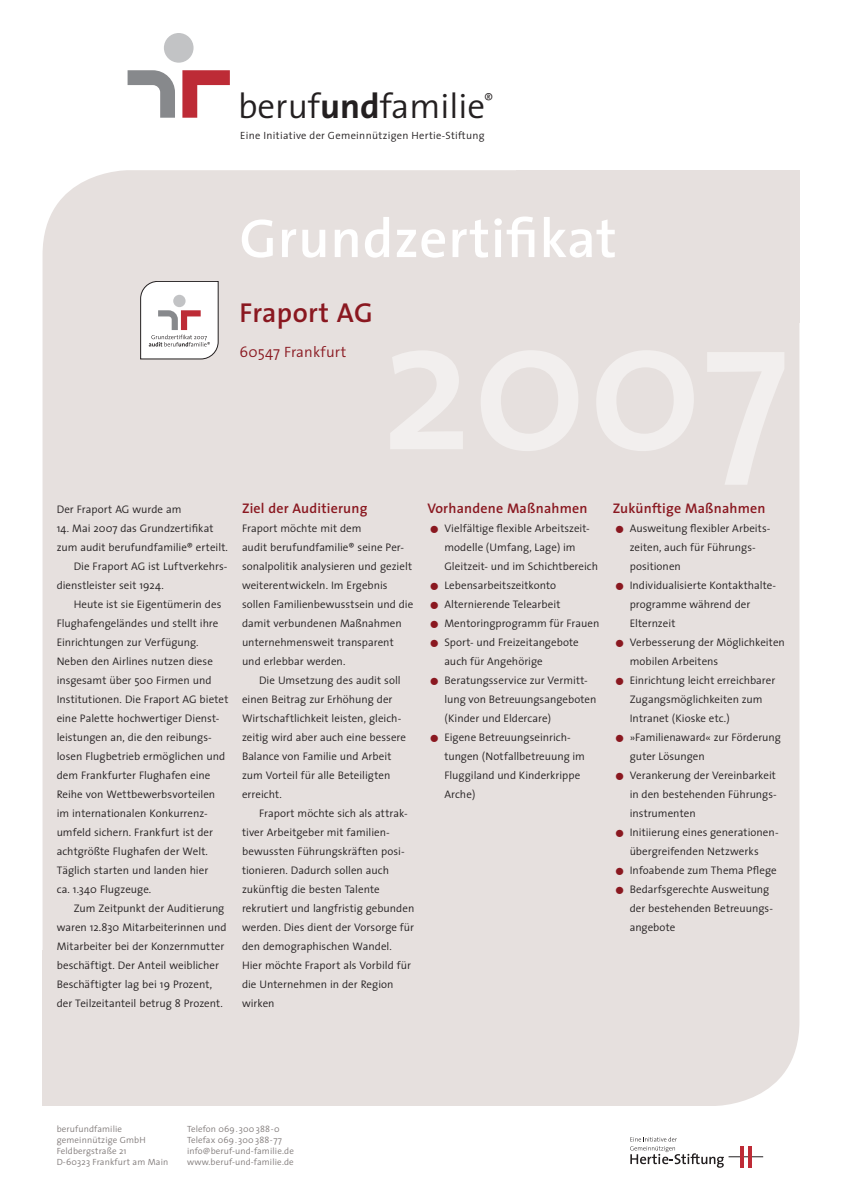
<style>
.page{position:relative;width:842px;height:1191px;background:#fff}
.page>*{position:absolute;margin:0;border:0;box-sizing:border-box;transform-origin:0 0}
.t1{font:600 55px "The Sans";letter-spacing:.015em;color:#fff}
.t2{font:300 35px "The Sans";color:#231f20}
.Name_Unternehmen_1-z{font:600 27.5px "The Sans";letter-spacing:.015em;color:#8a1820}
.Standort_Adresse{font:300 15px "The Sans";letter-spacing:.015em;color:#8a1820}
.Subheadlines{font:600 14px "The Sans";letter-spacing:.015em;color:#8a1820}
.Fließtext_mit_Einzug{font:300 11px/19px "The Sans";color:#231f20}
.Fließtext_Aufzählung{font:300 11px/19px "The Sans";color:#231f20}
.Fließtext_ohne_Einzu{font:300 11px/19px "The Sans";color:#231f20}
.t3{font:300 10.5px "The Sans";letter-spacing:.03em;color:#231f20}
.t4{font:300 9px/11px "The Sans";letter-spacing:.015em;color:#817b7a}
.s1{font-weight:700}
.s2{font-size:33px;color:#8a1820}
</style>
<div class="page">
<div style="left:43px;top:170px;width:756px;height:936px;background:#e6e0de;border-radius:85px"></div>
<div style="left:516px;top:170px;width:283px;height:153px;background:#e6e0de"></div>
<div style="left:43px;top:950px;width:283px;height:156px;background:#e6e0de"></div>
<svg style="left:140px;top:281px;width:78px;height:78px;background:#eae5e5"></svg>
<hr style="left:728px;top:1156px;width:35px;height:1px;background:#231f20">
<hr style="left:740px;top:1145px;width:3px;height:22px;background:#be2b36">
<hr style="left:748px;top:1145px;width:4px;height:22px;background:#be2b36">
<svg style="left:630px;top:1137px;width:94px;height:30px"></svg>
<div style="left:164px;top:33px;width:30px;height:30px;background:#c2c3c5;border-radius:50%"></div>
<svg style="left:182px;top:70px;width:48px;height:48px"></svg>
<svg style="left:128px;top:70px;width:47px;height:48px"></svg>
<h2 class="t2" style="left:238px;top:77px;width:257px">beruf<span class="s1">und</span>familie<sup>®</sup></h2>
<p class="t3" style="left:240px;top:127px;width:246px">Eine Initiative der Gemeinnützigen Hertie-Stiftung</p>
<h1 class="t1" style="left:240px;top:193px;width:379px">Grundzertifikat</h1>
<p class="Name_Unternehmen_1-z" style="left:240px;top:290px;width:135px">Fraport AG</p>
<p class="Standort_Adresse" style="left:240px;top:340px;width:108px">60547 Frankfurt</p>
<p class="Fließtext_ohne_Einzu" style="left:57px;top:499px;width:126px">Der Fraport AG wurde am</p>
<p class="Fließtext_ohne_Einzu" style="left:57px;top:518px;width:173px">14. Mai 2007 das Grundzertifikat zum audit berufundfamilie® erteilt.</p>
<p class="Fließtext_mit_Einzug" style="left:57px;top:556px;width:172px;text-indent:17px">Die Fraport AG ist Luftverkehrs&shy;dienstleister seit 1924.</p>
<p class="Fließtext_mit_Einzug" style="left:57px;top:594px;width:173px;text-indent:17px">Heute ist sie Eigentümerin des<br>Flughafengeländes und stellt ihre<br>Einrichtungen zur Verfügung.<br>Neben den Airlines nutzen diese insgesamt über 500 Firmen und<br>Institutionen. Die Fraport AG bietet eine Palette hochwertiger Dienst&shy;leistungen an, die den reibungs&shy;losen Flugbetrieb ermöglichen und dem Frankfurter Flughafen eine<br>Reihe von Wettbewerbsvorteilen im internationalen Konkurrenz&shy;umfeld sichern. Frankfurt ist der achtgrößte Flughafen der Welt.<br>Täglich starten und landen hier<br>ca. 1.340 Flugzeuge.</p>
<p class="Fließtext_mit_Einzug" style="left:57px;top:898px;width:171px;text-indent:17px">Zum Zeitpunkt der Auditierung waren 12.830 Mitarbeiterinnen und Mitarbeiter bei der Konzernmutter beschäftigt. Der Anteil weiblicher Beschäftigter lag bei 19 Prozent, der Teilzeitanteil betrug 8 Prozent.</p>
<p class="Subheadlines" style="left:242px;top:497px;width:127px">Ziel der Auditierung</p>
<p class="Fließtext_ohne_Einzu" style="left:242px;top:518px;width:173px">Fraport möchte mit dem<br>audit berufundfamilie® seine Per&shy;sonalpolitik analysieren und gezielt weiterentwickeln. Im Ergebnis sollen Familienbewusstsein und die damit verbundenen Maßnahmen unternehmensweit transparent und erlebbar werden.</p>
<p class="Fließtext_mit_Einzug" style="left:242px;top:670px;width:166px;text-indent:17px">Die Umsetzung des audit soll einen Beitrag zur Erhöhung der<br>Wirtschaftlichkeit leisten, gleich&shy;zeitig wird aber auch eine bessere<br>Balance von Familie und Arbeit zum Vorteil für alle Beteiligten erreicht.</p>
<p class="Fließtext_mit_Einzug" style="left:242px;top:803px;width:174px;text-indent:17px">Fraport möchte sich als attrak&shy;tiver Arbeitgeber mit familien&shy;bewussten Führungskräften posi&shy;tionieren. Dadurch sollen auch zukünftig die besten Talente rekrutiert und langfristig gebunden werden. Dies dient der Vorsorge für den demographischen Wandel.<br>Hier möchte Fraport als Vorbild für die Unternehmen in der Region wirken</p>
<p class="Subheadlines" style="left:427px;top:497px;width:162px">Vorhandene Maßnahmen</p>
<p class="Fließtext_Aufzählung" style="left:444px;top:518px;width:155px;text-indent:-17px"><span class="s2">•</span> Vielfältige flexible Arbeitszeit&shy;modelle (Umfang, Lage) im<br>Gleitzeit- und im Schichtbereich</p>
<p class="Fließtext_Aufzählung" style="left:427px;top:575px;width:130px"><span class="s2">•</span> Lebensarbeitszeitkonto</p>
<p class="Fließtext_Aufzählung" style="left:427px;top:594px;width:135px"><span class="s2">•</span> Alternierende Telearbeit</p>
<p class="Fließtext_Aufzählung" style="left:427px;top:613px;width:173px"><span class="s2">•</span> Mentoringprogramm für Frauen</p>
<p class="Fließtext_Aufzählung" style="left:444px;top:632px;width:136px;text-indent:-17px"><span class="s2">•</span> Sport- und Freizeitangebote auch für Angehörige</p>
<p class="Fließtext_Aufzählung" style="left:444px;top:670px;width:154px;text-indent:-17px"><span class="s2">•</span> Beratungsservice zur Vermitt&shy;lung von Betreuungsangeboten (Kinder und Eldercare)</p>
<p class="Fließtext_Aufzählung" style="left:444px;top:727px;width:142px;text-indent:-17px"><span class="s2">•</span> Eigene Betreuungseinrich&shy;tungen (Notfallbetreuung im<br>Fluggiland und Kinderkrippe<br>Arche)</p>
<p class="Subheadlines" style="left:613px;top:497px;width:154px">Zukünftige Maßnahmen</p>
<p class="Fließtext_Aufzählung" style="left:630px;top:518px;width:142px;text-indent:-17px"><span class="s2">•</span> Ausweitung flexibler Arbeits&shy;zeiten, auch für Führungs&shy;positionen</p>
<p class="Fließtext_Aufzählung" style="left:630px;top:575px;width:148px;text-indent:-17px"><span class="s2">•</span> Individualisierte Kontakthalte&shy;programme während der<br>Elternzeit</p>
<p class="Fließtext_Aufzählung" style="left:630px;top:632px;width:157px;text-indent:-17px"><span class="s2">•</span> Verbesserung der Möglichkeiten mobilen Arbeitens</p>
<p class="Fließtext_Aufzählung" style="left:630px;top:670px;width:147px;text-indent:-17px"><span class="s2">•</span> Einrichtung leicht erreichbarer<br>Zugangsmöglichkeiten zum<br>Intranet (Kioske etc.)</p>
<p class="Fließtext_Aufzählung" style="left:630px;top:727px;width:153px;text-indent:-17px"><span class="s2">•</span> »Familienaward« zur Förderung guter Lösungen</p>
<p class="Fließtext_Aufzählung" style="left:630px;top:765px;width:149px;text-align:justify;text-indent:-17px"><span class="s2">•</span> Verankerung der Vereinbarkeit in den bestehenden Führungs&shy;instrumenten</p>
<p class="Fließtext_Aufzählung" style="left:613px;top:822px;width:166px;text-align:center"><span class="s2">•</span> Initiierung eines generationen&shy;übergreifenden Netzwerks</p>
<p class="Fließtext_Aufzählung" style="left:613px;top:860px;width:165px"><span class="s2">•</span> Infoabende zum Thema Pflege</p>
<p class="Fließtext_Aufzählung" style="left:630px;top:879px;width:143px;text-indent:-17px"><span class="s2">•</span> Bedarfsgerechte Ausweitung der bestehenden Betreuungs&shy;angebote</p>
<p class="t4" style="left:57px;top:1123px;width:113px">berufundfamilie gemeinnützige GmbH<br>Feldbergstraße 21<br>D-60323 Frankfurt am Main</p>
<p class="t4" style="left:187px;top:1123px;width:108px">Telefon 069.300 388-0<br>Telefax 069.300 388-77 info@beruf-und-familie.de www.beruf-und-familie.de</p>
</div>
